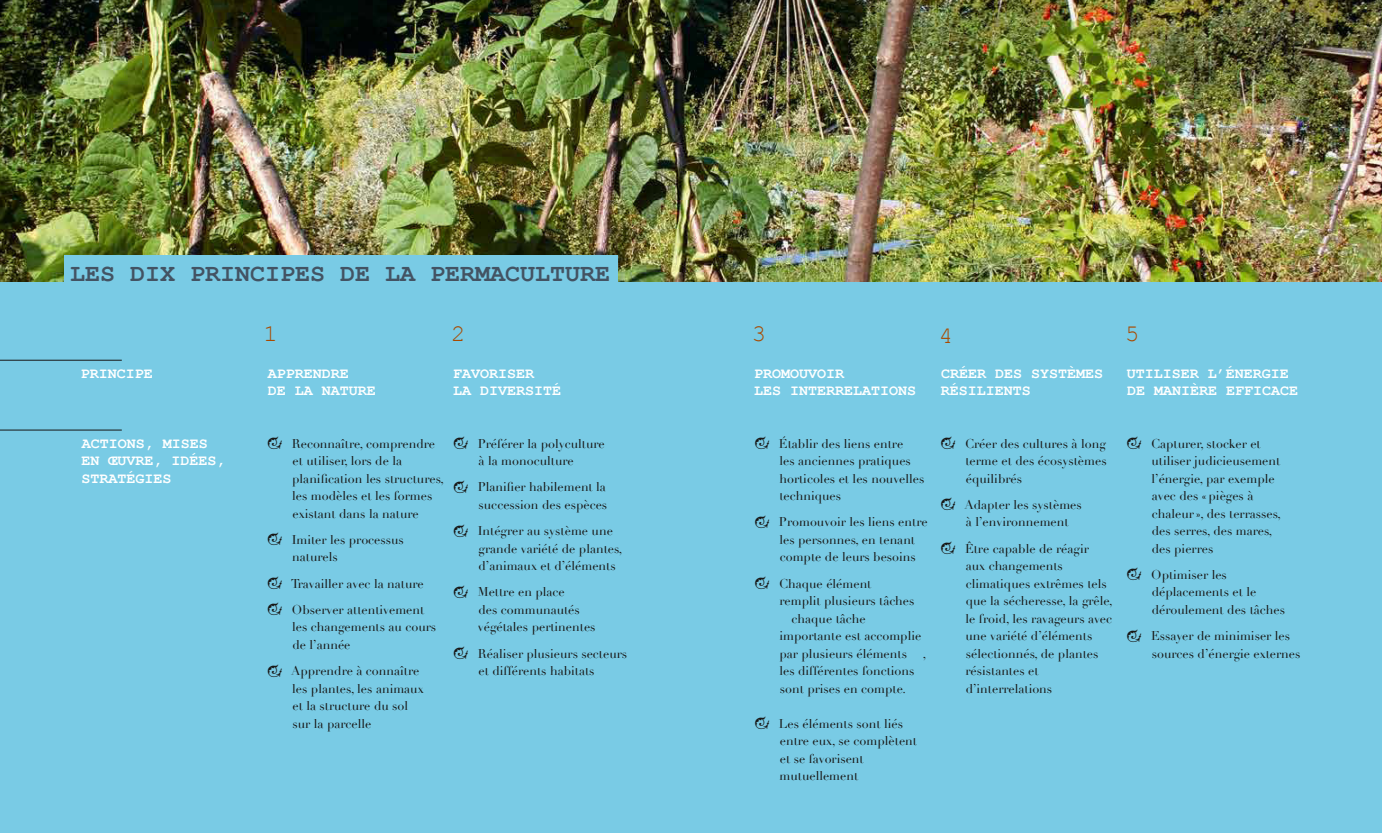
<style>
.page{position:relative;width:1382px;height:833px;background:#79cbe5}
.page>*{position:absolute;margin:0;border:0;box-sizing:border-box;transform-origin:0 0}
.t1{font:700 25px "Courier New";color:#435363}
.t2{font:23.75px "Courier New";color:#a94a00}
.t3{font:700 15px/17.5px "Courier New";color:#fff}
.t4{font:12.5px/17.5px "Didot";color:#181716}
</style>
<div class="page">
<img style="left:0;top:0;width:1382px;height:281px">
<div style="left:64px;top:255px;width:553px;height:35px;background:#79cbe5"></div>
<hr style="left:0;top:360px;width:122px;height:1px;background:#181716">
<hr style="left:0;top:430px;width:122px;height:1px;background:#181716">
<h1 class="t1" style="left:70px;top:265px;width:542px">LES DIX PRINCIPES DE LA PERMACULTURE</h1>
<p class="t3" style="left:81px;top:365px;width:73px">PRINCIPE</p>
<h2 class="t2" style="left:264px;top:326px;width:16px">1</h2>
<p class="t3" style="left:268px;top:365px;width:110px">APPRENDRE<br>DE LA NATURE</p>
<h2 class="t2" style="left:451px;top:326px;width:16px">2</h2>
<p class="t3" style="left:453px;top:365px;width:109px">FAVORISER<br>LA DIVERSITÉ</p>
<h2 class="t2" style="left:752px;top:326px;width:16px">3</h2>
<p class="t3" style="left:754px;top:365px;width:164px">PROMOUVOIR<br>LES INTERRELATIONS</p>
<h2 class="t2" style="left:939px;top:327px;width:16px">4</h2>
<p class="t3" style="left:941px;top:365px;width:164px">CRÉER DES SYSTÈMES<br>RÉSILIENTS</p>
<h2 class="t2" style="left:1125px;top:326px;width:16px">5</h2>
<p class="t3" style="left:1127px;top:365px;width:173px">UTILISER L’ÉNERGIE<br>DE MANIÈRE EFFICACE</p>
<p class="t3" style="left:81px;top:435px;width:146px">ACTIONS, MISES<br>EN ŒUVRE, IDÉES,<br>STRATÉGIES</p>
<p class="t4" style="left:292px;top:435px;width:154px">Reconnaître, comprendre et utiliser, lors de la planiication les structures, les modèles et les formes existant dans la nature</p>
<p class="t4" style="left:292px;top:531px;width:114px">Imiter les processus naturels</p>
<p class="t4" style="left:291px;top:570px;width:135px;line-height:26.2px">Travailler avec la nature<br>Observer attentivement</p>
<p class="t4" style="left:292px;top:618px;width:146px">les changements au cours de l’année</p>
<p class="t4" style="left:291px;top:662px;width:134px">Apprendre à connaître les plantes, les animaux et la structure du sol sur la parcelle</p>
<p class="t4" style="left:478px;top:435px;width:129px">Préférer la polyculture à la monoculture</p>
<p class="t4" style="left:478px;top:478px;width:131px">Planiier habilement la succession des espèces</p>
<p class="t4" style="left:478px;top:522px;width:146px">Intégrer au système une grande variété de plantes, d’animaux et d’éléments</p>
<p class="t4" style="left:478px;top:583px;width:119px">Mettre en place<br>des communautés végétales pertinentes</p>
<p class="t4" style="left:478px;top:645px;width:151px">Réaliser plusieurs secteurs et différents habitats</p>
<p class="t4" style="left:779px;top:435px;width:147px">Établir des liens entre<br>les anciennes pratiques horticoles et les nouvelles techniques</p>
<p class="t4" style="left:779px;top:513px;width:150px">Promouvoir les liens entre les personnes, en tenant compte de leurs besoins</p>
<p class="t4" style="left:779px;top:575px;width:137px">Chaque élément remplit plusieurs tâches</p>
<p class="t4" style="left:779px;top:610px;width:148px;text-indent:-4px">— chaque tâche importante est accomplie par plusieurs éléments —, les différentes fonctions sont prises en compte.</p>
<p class="t4" style="left:779px;top:715px;width:140px">Les éléments sont liés entre eux, se complètent et se favorisent mutuellement</p>
<p class="t4" style="left:965px;top:435px;width:143px;text-align:justify">Créer des cultures à long terme et des écosystèmes équilibrés</p>
<p class="t4" style="left:964px;top:496px;width:119px">Adapter les systèmes à l’environnement</p>
<p class="t4" style="left:965px;top:540px;width:149px">Être capable de réagir<br>aux changements climatiques extrêmes tels que la sécheresse, la grêle, le froid, les ravageurs avec une variété d’éléments sélectionnés, de plantes résistantes et d’interrelations</p>
<p class="t4" style="left:1151px;top:435px;width:131px">Capturer, stocker et utiliser judicieusement l’énergie, par exemple avec des « pièges à chaleur », des terrasses, des serres, des mares, des pierres</p>
<p class="t4" style="left:1151px;top:566px;width:135px">Optimiser les déplacements et le déroulement des tâches</p>
<p class="t4" style="left:1151px;top:627px;width:151px">Essayer de minimiser les sources d’énergie externes</p>
</div>
